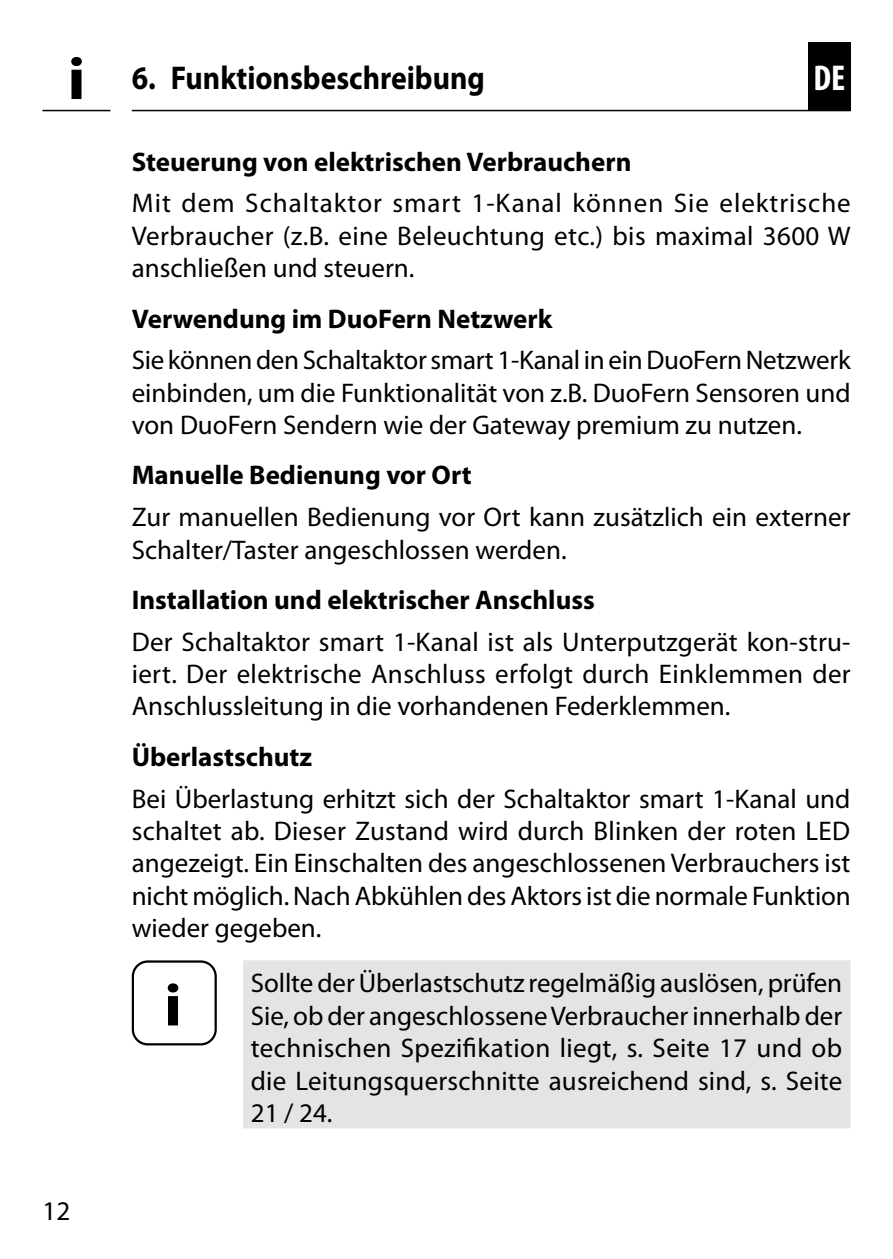
<style>
.page{position:relative;width:893px;height:1259px;background:#fff}
.page>*{position:absolute;margin:0;border:0;box-sizing:border-box;transform-origin:0 0}
.INFO-Icon{font:700 60px "Myriad Pro";color:#000;scale:1.1 1}
.t1{font:700 condensed 36px "Myriad Pro";color:#fff}
.t2{font:700 33px "Myriad Pro";color:#000;scale:.9 1}
.Fließtext_-_DE{font:27px/32.4px "Myriad Pro";color:#000;text-align:justify}
.Nützliche_Infos_-_DE{font:27px/32.4px "Myriad Pro";letter-spacing:.01em;color:#000;text-align:justify}
.Untertitel_-_DE{font:700 27px "Myriad Pro";color:#000}
</style>
<div class="page">
<div style="left:808px;top:42px;width:42px;height:69px;background:#000"></div>
<div style="left:243px;top:960px;width:607px;height:168px;background:#e3e4e4"></div>
<div style="left:132px;top:960px;width:85px;height:85px;border:2px solid #000;border-radius:15px"></div>
<hr style="left:132px;top:110px;width:719px;height:1px;background:#000">
<hr style="left:42px;top:110px;width:68px;height:1px;background:#000">
<p class="INFO-Icon" style="left:67px;top:45px;width:18px">i</p>
<p class="t2" style="left:132px;top:59px;width:394px">6. Funktionsbeschreibung</p>
<h2 class="t1" style="left:813px;top:58px;width:33px">DE</h2>
<p class="Untertitel_-_DE" style="left:132px;top:146px;width:501px">Steuerung von elektrischen Verbrauchern</p>
<p class="Fließtext_-_DE" style="left:132px;top:188px;width:721px">Mit dem Schaltaktor smart 1-Kanal können Sie elektrische Verbraucher (z.B. eine Beleuchtung etc.) bis maximal 3600 W anschließen und steuern.</p>
<p class="Untertitel_-_DE" style="left:132px;top:303px;width:422px">Verwendung im DuoFern Netzwerk</p>
<p class="Fließtext_-_DE" style="left:132px;top:344px;width:720px">Sie können den Schaltaktor smart 1-Kanal in ein DuoFern Netzwerk einbinden, um die Funktionalität von z.B. DuoFern Sensoren und von DuoFern Sendern wie der Gateway premium zu nutzen.</p>
<p class="Untertitel_-_DE" style="left:132px;top:460px;width:341px">Manuelle Bedienung vor Ort</p>
<p class="Fließtext_-_DE" style="left:132px;top:501px;width:720px">Zur manuellen Bedienung vor Ort kann zusätzlich ein externer<br>Schalter/Taster angeschlossen werden.</p>
<p class="Untertitel_-_DE" style="left:132px;top:584px;width:465px">Installation und elektrischer Anschluss</p>
<p class="Fließtext_-_DE" style="left:132px;top:626px;width:720px">Der Schaltaktor smart 1-Kanal ist als Unterputzgerät kon-stru&shy;iert. Der elektrische Anschluss erfolgt durch Einklemmen der Anschlussleitung in die vorhandenen Federklemmen.</p>
<p class="Untertitel_-_DE" style="left:132px;top:741px;width:182px">Überlastschutz</p>
<p class="Fließtext_-_DE" style="left:132px;top:783px;width:721px">Bei Überlastung erhitzt sich der Schaltaktor smart 1-Kanal und schaltet ab. Dieser Zustand wird durch Blinken der roten LED angezeigt. Ein Einschalten des angeschlossenen Verbrauchers ist nicht möglich. Nach Abkühlen des Aktors ist die normale Funktion wieder gegeben.</p>
<p class="Fließtext_-_DE" style="left:43px;top:1195px;width:29px">12</p>
<p class="INFO-Icon" style="left:164px;top:971px;width:18px">i</p>
<p class="Nützliche_Infos_-_DE" style="left:251px;top:967px;width:593px">Sollte der Überlastschutz regelmäßig auslösen, prüfen Sie, ob der angeschlossene Verbraucher innerhalb der technischen Spezifikation liegt, s. Seite 17 und ob die Leitungsquerschnitte ausreichend sind, s. Seite 21 / 24.</p>
</div>
